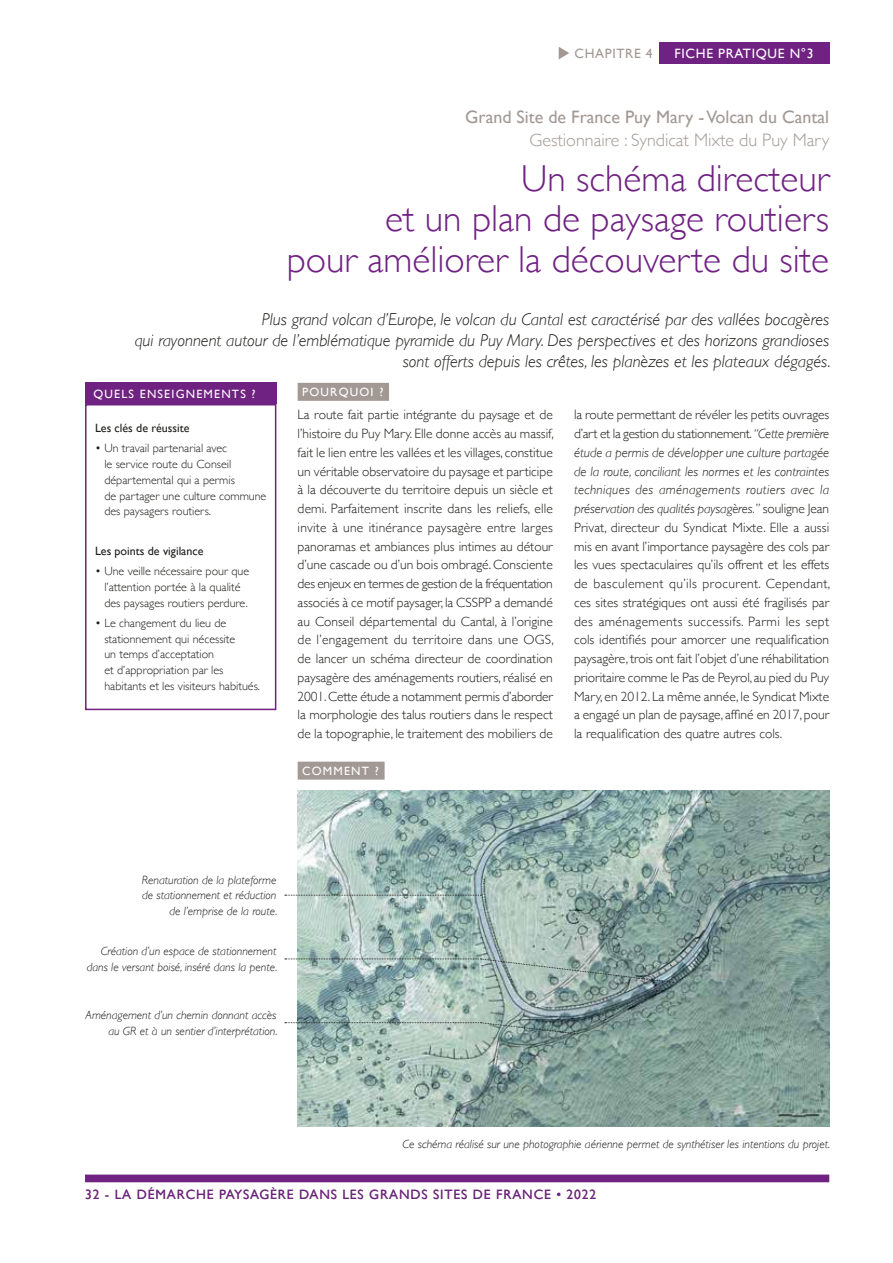
<style>
.page{position:relative;width:893px;height:1263px;background:#fff}
.page>*{position:absolute;margin:0;border:0;box-sizing:border-box;transform-origin:0 0}
.t1{font:300 37.5px/40.5px "Gill Sans";color:#702283;text-align:right}
.t2{font:18px "Gill Sans";color:#a29995}
.t3{font:300 18px "Gill Sans";color:#a29995}
.t4{font:italic 300 17.25px/21px "Gill Sans";color:#1d1d1b;text-align:right}
.t5{font:300 13.5px/18.8px "Gill Sans";color:#1d1d1b;text-align:justify}
.t6{font:13.5px "Gill Sans";letter-spacing:.065em;color:#702283}
.t7{font:13.5px "Gill Sans";letter-spacing:.05em;color:#fff}
.t8{font:13.5px "Gill Sans";letter-spacing:.05em;color:#a29995}
.t9{font:300 12px/15.8px "Gill Sans";color:#1d1d1b}
.t10{font:italic 300 12px/15.8px "Gill Sans";color:#1d1d1b;text-align:right}
.t11{font:12px "Gill Sans";color:#1d1d1b}
.t12{font:12px "Gill Sans";letter-spacing:.1em;color:#fff}
.s1{font-style:italic}
</style>
<div class="page">
<div style="left:298px;top:383px;width:91px;height:18px;background:#a29995"></div>
<div style="left:298px;top:762px;width:87px;height:18px;background:#a29995"></div>
<svg style="left:559px;top:47px;width:10px;height:12px"></svg>
<div style="left:659px;top:43px;width:170px;height:21px;background:#702283"></div>
<div style="left:85px;top:1175px;width:744px;height:7px;background:#702283"></div>
<div style="left:85px;top:383px;width:191px;height:21px;background:#702283"></div>
<div style="left:85px;top:404px;width:191px;height:306px;border:2px solid #702283"></div>
<img style="left:298px;top:791px;width:531px;height:336px">
<svg style="left:285px;top:895px;width:196px;height:1px"></svg>
<svg style="left:285px;top:1022px;width:290px;height:12px;background:#9bb1ab"></svg>
<svg style="left:285px;top:958px;width:389px;height:25px;background:#9ab0ad"></svg>
<p class="t8" style="left:574px;top:45px;width:80px">CHAPITRE 4</p>
<p class="t7" style="left:675px;top:45px;width:141px">FICHE PRATIQUE N°3</p>
<h2 class="t2" style="left:465px;top:107px;width:365px">Grand Site de France Puy Mary - Volcan du Cantal</h2>
<h2 class="t3" style="left:529px;top:126px;width:301px">Gestionnaire : Syndicat Mixte du Puy Mary</h2>
<h1 class="t1" style="left:287px;top:157px;width:544px">Un schéma directeur<br>et un plan de paysage routiers<br>pour améliorer la découverte du site</h1>
<p class="t4" style="left:135px;top:309px;width:697px">Plus grand volcan d’Europe, le volcan du Cantal est caractérisé par des vallées bocagères<br>qui rayonnent autour de l’emblématique pyramide du Puy Mary. Des perspectives et des horizons grandioses sont offerts depuis les crêtes, les planèzes et les plateaux dégagés.</p>
<p class="t12" style="left:94px;top:386px;width:164px">QUELS ENSEIGNEMENTS ?</p>
<p class="t11" style="left:95px;top:421px;width:96px">Les clés de réussite</p>
<p class="t9" style="left:104px;top:440px;width:163px;text-indent:-9px">• Un travail partenarial avec<br>le service route du Conseil départemental qui a permis<br>de partager une culture commune des paysagers routiers.</p>
<p class="t11" style="left:95px;top:544px;width:110px">Les points de vigilance</p>
<p class="t9" style="left:104px;top:563px;width:146px;text-indent:-9px">• Une veille nécessaire pour que l’attention portée à la qualité des paysages routiers perdure.</p>
<p class="t9" style="left:104px;top:615px;width:157px;text-indent:-9px">• Le changement du lieu de stationnement qui nécessite<br>un temps d’acceptation<br>et d’appropriation par les habitants et les visiteurs habitués.</p>
<p class="t12" style="left:302px;top:385px;width:83px">POURQUOI ?</p>
<p class="t5" style="left:298px;top:405px;width:258px">La route fait partie intégrante du paysage et de l’histoire du Puy Mary. Elle donne accès au massif, fait le lien entre les vallées et les villages, constitue un véritable observatoire du paysage et participe à la découverte du territoire depuis un siècle et demi. Parfaitement inscrite dans les reliefs, elle invite à une itinérance paysagère entre larges panoramas et ambiances plus intimes au détour d’une cascade ou d’un bois ombragé. Consciente des enjeux en termes de gestion de la fréquentation associés à ce motif paysager, la CSSPP a demandé au Conseil départemental du Cantal, à l’origine de l’engagement du territoire dans une OGS, de lancer un schéma directeur de coordination paysagère des aménagements routiers, réalisé en 2001. Cette étude a notamment permis d’aborder la morphologie des talus routiers dans le respect de la topographie, le traitement des mobiliers de</p>
<p class="t5" style="left:574px;top:405px;width:258px">la route permettant de révéler les petits ouvrages d’art et la gestion du stationnement. <span class="s1">“Cette première étude a permis de développer une culture partagée de la route, conciliant les normes et les contraintes techniques des aménagements routiers avec la préservation des qualités paysagères.”</span> souligne Jean Privat, directeur du Syndicat Mixte. Elle a aussi mis en avant l’importance paysagère des cols par les vues spectaculaires qu’ils offrent et les effets de basculement qu’ils procurent. Cependant, ces sites stratégiques ont aussi été fragilisés par des aménagements successifs. Parmi les sept cols identifiés pour amorcer une requalification paysagère, trois ont fait l’objet d’une réhabilitation prioritaire comme le Pas de Peyrol, au pied du Puy Mary, en 2012. La même année, le Syndicat Mixte a engagé un plan de paysage, affiné en 2017, pour la requalification des quatre autres cols.</p>
<p class="t12" style="left:302px;top:764px;width:78px">COMMENT ?</p>
<p class="t10" style="left:142px;top:872px;width:137px">Renaturation de la plateforme de stationnement et réduction de l’emprise de la route.</p>
<p class="t10" style="left:87px;top:943px;width:192px">Création d’un espace de stationnement dans le versant boisé, inséré dans la pente.</p>
<p class="t10" style="left:86px;top:1007px;width:193px">Aménagement d’un chemin donnant accès au GR et à un sentier d’interprétation.</p>
<p class="t10" style="left:402px;top:1136px;width:429px">Ce schéma réalisé sur une photographie aérienne permet de synthétiser les intentions du projet.</p>
<p class="t6" style="left:85px;top:1187px;width:513px">32 - LA DÉMARCHE PAYSAGÈRE DANS LES GRANDS SITES DE FRANCE • 2022</p>
</div>
